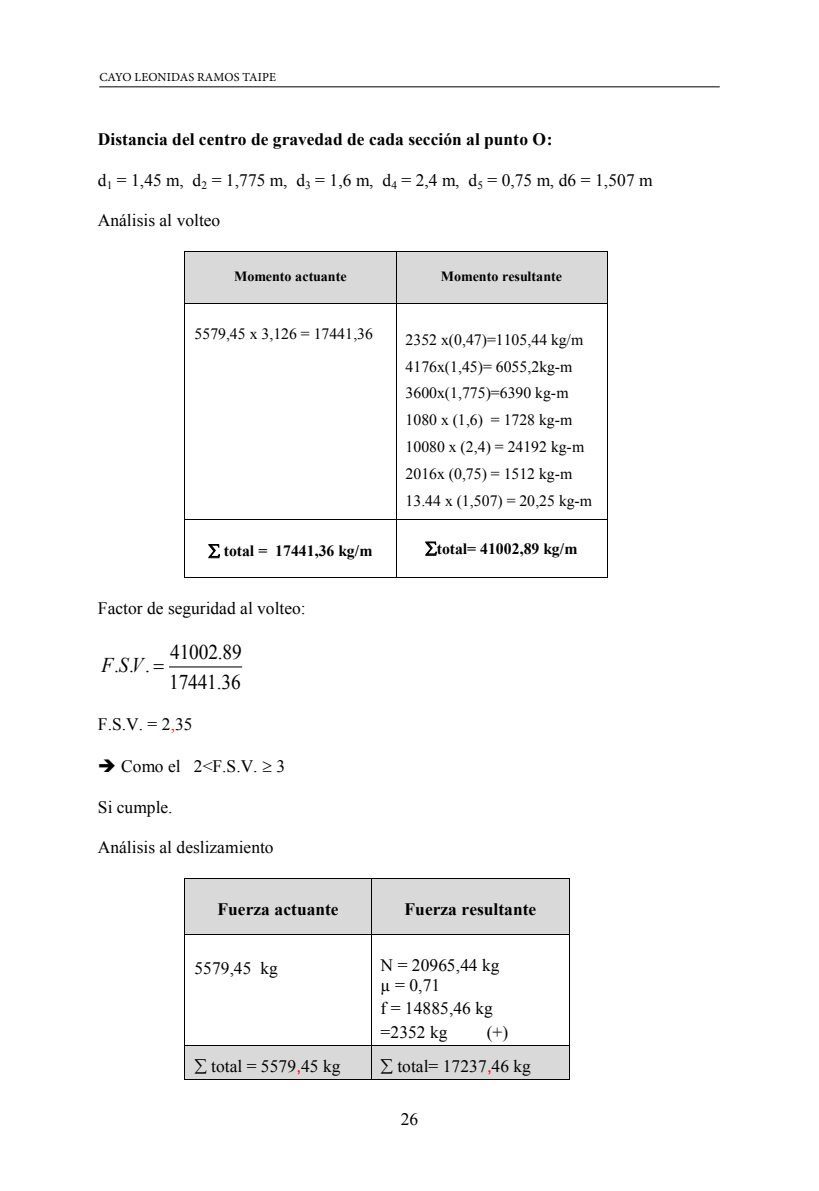
<style>
.page{position:relative;width:819px;height:1191px;background:#fff}
.page>*{position:absolute;margin:0;border:0;box-sizing:border-box;transform-origin:0 0}
.t1{font:21px "Times New Roman";letter-spacing:-.01em;color:#000;scale:.92 1}
.t2{font:italic 21px "Times New Roman";color:#000;scale:.92 1}
.t3{font:17.5px/20.3px "Times New Roman";color:#000}
.t4{font:700 17.5px "Times New Roman";color:#000}
.t5{font:15.75px/26.8px "Times New Roman";letter-spacing:.005em;color:#000}
.t6{font:700 15.75px "Times New Roman";letter-spacing:-.005em;color:#000}
.t7{font:700 14px "Times New Roman";letter-spacing:-.005em;color:#000}
.t8{font:12.25px "Minion Pro";letter-spacing:.01em;color:#000}
.s1{font-style:normal}
.s2{color:#f00}
.s3{font-family:"Arial";color:#f00}
</style>
<div class="page">
<hr style="left:99px;top:86px;width:620px;height:1px;background:#000">
<div style="left:185px;top:252px;width:210px;height:51px;background:#d9d9d9"></div>
<div style="left:396px;top:252px;width:210px;height:51px;background:#d9d9d9"></div>
<hr style="left:185px;top:251px;width:210px;height:1px;background:#000">
<hr style="left:396px;top:251px;width:210px;height:1px;background:#000">
<hr style="left:184px;top:252px;width:1px;height:51px;background:#000">
<hr style="left:395px;top:252px;width:1px;height:51px;background:#000">
<hr style="left:606px;top:252px;width:1px;height:51px;background:#000">
<hr style="left:185px;top:303px;width:210px;height:1px;background:#000">
<hr style="left:396px;top:303px;width:210px;height:1px;background:#000">
<hr style="left:184px;top:304px;width:1px;height:214px;background:#000">
<hr style="left:395px;top:304px;width:1px;height:214px;background:#000">
<hr style="left:606px;top:304px;width:1px;height:214px;background:#000">
<hr style="left:185px;top:518px;width:210px;height:1px;background:#000">
<hr style="left:396px;top:518px;width:210px;height:1px;background:#000">
<hr style="left:184px;top:519px;width:1px;height:58px;background:#000">
<hr style="left:185px;top:577px;width:210px;height:1px;background:#000">
<hr style="left:395px;top:519px;width:1px;height:58px;background:#000">
<hr style="left:396px;top:577px;width:210px;height:1px;background:#000">
<hr style="left:606px;top:519px;width:1px;height:58px;background:#000">
<hr style="left:169px;top:666px;width:73px;height:1px;background:#000">
<div style="left:185px;top:878px;width:186px;height:56px;background:#d9d9d9"></div>
<div style="left:371px;top:878px;width:198px;height:56px;background:#d9d9d9"></div>
<hr style="left:185px;top:878px;width:186px;height:1px;background:#000">
<hr style="left:371px;top:878px;width:198px;height:1px;background:#000">
<hr style="left:184px;top:878px;width:1px;height:56px;background:#000">
<hr style="left:371px;top:878px;width:1px;height:56px;background:#000">
<hr style="left:569px;top:878px;width:1px;height:56px;background:#000">
<hr style="left:185px;top:934px;width:186px;height:1px;background:#000">
<hr style="left:371px;top:934px;width:198px;height:1px;background:#000">
<hr style="left:184px;top:935px;width:1px;height:109px;background:#000">
<hr style="left:371px;top:935px;width:1px;height:109px;background:#000">
<hr style="left:569px;top:935px;width:1px;height:109px;background:#000">
<div style="left:185px;top:1045px;width:186px;height:34px;background:#d9d9d9"></div>
<div style="left:371px;top:1045px;width:198px;height:34px;background:#d9d9d9"></div>
<hr style="left:185px;top:1044px;width:186px;height:1px;background:#000">
<hr style="left:371px;top:1044px;width:198px;height:1px;background:#000">
<hr style="left:184px;top:1045px;width:1px;height:34px;background:#000">
<hr style="left:185px;top:1079px;width:186px;height:1px;background:#000">
<hr style="left:371px;top:1045px;width:1px;height:34px;background:#000">
<hr style="left:371px;top:1079px;width:198px;height:1px;background:#000">
<hr style="left:569px;top:1045px;width:1px;height:34px;background:#000">
<svg style="left:208px;top:544px;width:12px;height:14px"></svg>
<svg style="left:425px;top:541px;width:12px;height:14px"></svg>
<p class="t8" style="left:99px;top:69px;width:178px">CAYO LEONIDAS RAMOS TAIPE</p>
<p class="t4" style="left:98px;top:127px;width:456px">Distancia del centro de gravedad de cada sección al punto O:</p>
<p class="t3" style="left:98px;top:169px;width:556px">d<sub>1</sub> = 1,45 m, d<sub>2</sub> = 1,775 m, d<sub>3</sub> = 1,6 m, d<sub>4</sub> = 2,4 m, d<sub>5</sub> = 0,75 m, d6 = 1,507 m</p>
<p class="t3" style="left:98px;top:210px;width:124px">Análisis al volteo</p>
<p class="t7" style="left:234px;top:267px;width:114px">Momento actuante</p>
<p class="t7" style="left:441px;top:267px;width:122px">Momento resultante</p>
<p class="t5" style="left:194px;top:320px;width:180px">5579,45 x 3,126 = 17441,36</p>
<p class="t5" style="left:405px;top:326px;width:188px">2352 x(0,47)=1105,44 kg/m<br>4176x(1,45)= 6055,2kg-m<br>3600x(1,775)=6390 kg-m<br>1080 x (1,6) = 1728 kg-m<br>10080 x (2,4) = 24192 kg-m<br>2016x (0,75) = 1512 kg-m<br>13.44 x (1,507) = 20,25 kg-m</p>
<p class="t6" style="left:224px;top:540px;width:150px">total = 17441,36 kg/m</p>
<p class="t6" style="left:437px;top:537px;width:142px">total= 41002,89 kg/m</p>
<p class="t3" style="left:98px;top:598px;width:209px">Factor de seguridad al volteo:</p>
<p class="t2" style="left:102px;top:650px;width:54px">F<span class="s1">.</span>S<span class="s1">.</span>V<span class="s1">.</span></p>
<p class="t1" style="left:170px;top:637px;width:79px">41002.89</p>
<p class="t1" style="left:169px;top:668px;width:79px">17441.36</p>
<p class="t3" style="left:98px;top:713px;width:96px">F.S.V. = 2<span class="s2">,</span>35</p>
<p class="t3" style="left:98px;top:755px;width:189px">➔ Como el 2&lt;F.S.V. 3</p>
<p class="t3" style="left:98px;top:796px;width:76px">Si cumple.</p>
<p class="t3" style="left:98px;top:836px;width:177px">Análisis al deslizamiento</p>
<p class="t4" style="left:217px;top:897px;width:123px">Fuerza actuante</p>
<p class="t4" style="left:404px;top:897px;width:133px">Fuerza resultante</p>
<p class="t3" style="left:194px;top:957px;width:85px">5579,45 kg</p>
<p class="t3" style="left:380px;top:954px;width:120px">N = 20965,44 kg µ = 0,71</p>
<p class="t3" style="left:380px;top:996px;width:114px;line-height:23.1px">f = 14885,46 kg =2352 kg</p>
<p class="t3" style="left:486px;top:1021px;width:23px">(+)</p>
<p class="t3" style="left:211px;top:1055px;width:131px">total = 5579<span class="s3">,</span>45 kg</p>
<p class="t3" style="left:397px;top:1055px;width:135px">total= 17237<span class="s3">,</span>46 kg</p>
<p class="t3" style="left:401px;top:1109px;width:19px">26</p>
</div>
